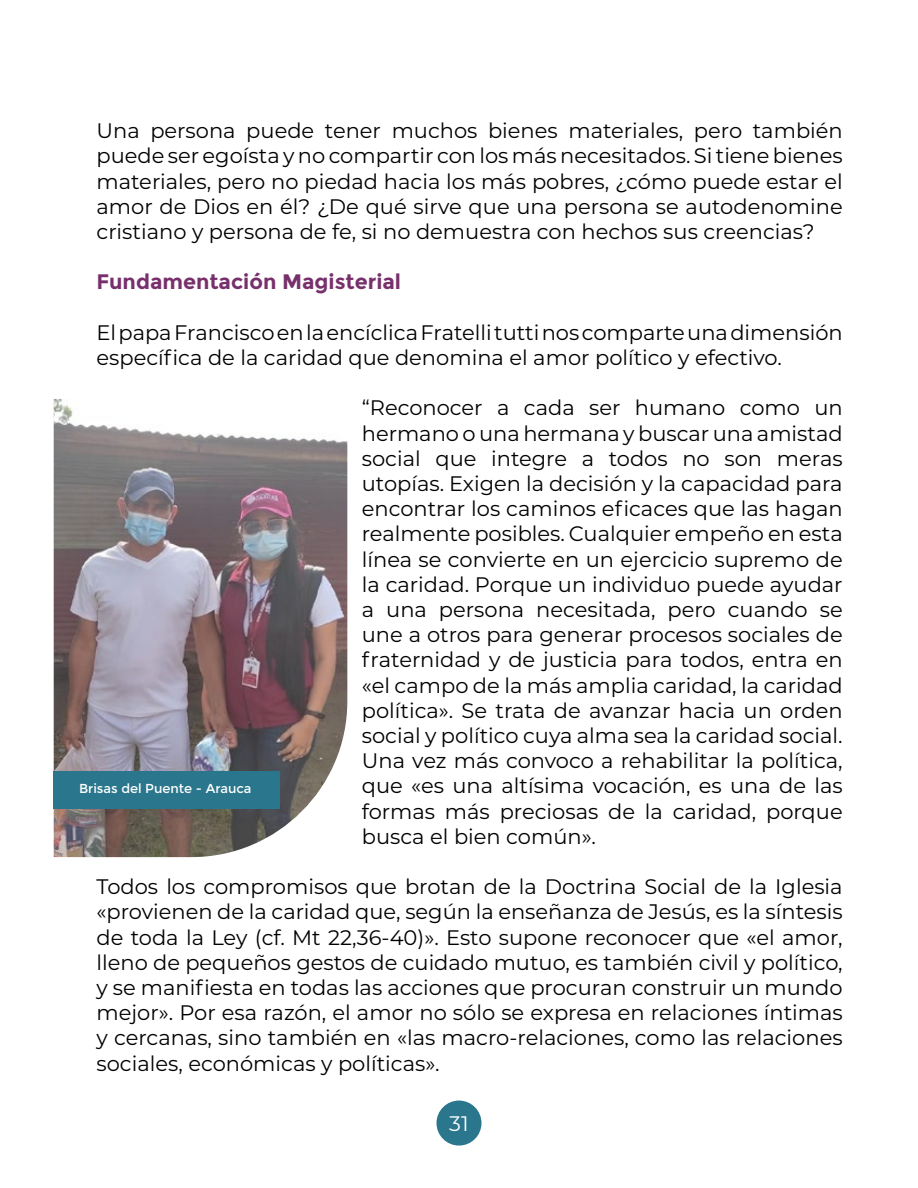
<style>
.page{position:relative;width:918px;height:1188px;background:#fff}
.page>*{position:absolute;margin:0;border:0;box-sizing:border-box;transform-origin:0 0}
.t1{font:21px/25.2px "Montserrat";color:#000;text-align:justify}
.t2{font:700 21px "Montserrat";color:#78306c}
.t3{font:21px "Montserrat";color:#fff}
.t4{font:13.05px "Montserrat";color:#fff}
</style>
<div class="page">
<img style="left:54px;top:399px;width:293px;height:458px">
<div style="left:54px;top:771px;width:226px;height:38px;background:#2a768d"></div>
<div style="left:436px;top:1101px;width:46px;height:45px;background:#2a768d;border-radius:50%"></div>
<p class="t1" style="left:97px;top:117px;width:748px">Una persona puede tener muchos bienes materiales, pero también puede ser egoísta y no compartir con los más necesitados. Si tiene bienes materiales, pero no piedad hacia los más pobres, ¿cómo puede estar el amor de Dios en él? ¿De qué sirve que una persona se autodenomine cristiano y persona de fe, si no demuestra con hechos sus creencias?</p>
<p class="t2" style="left:97px;top:269px;width:306px">Fundamentación Magisterial</p>
<p class="t1" style="left:97px;top:319px;width:748px">El papa Francisco en la encíclica Fratelli tutti nos comparte una dimensión específica de la caridad que denomina el amor político y efectivo.</p>
<p class="t1" style="left:362px;top:395px;width:482px">“Reconocer a cada ser humano como un hermano o una hermana y buscar una amistad social que integre a todos no son meras utopías. Exigen la decisión y la capacidad para encontrar los caminos eficaces que las hagan realmente posibles. Cualquier empeño en esta línea se convierte en un ejercicio supremo de la caridad. Porque un individuo puede ayudar a una persona necesitada, pero cuando se une a otros para generar procesos sociales de fraternidad y de justicia para todos, entra en «el campo de la más amplia caridad, la caridad política». Se trata de avanzar hacia un orden social y político cuya alma sea la caridad social.<br>Una vez más convoco a rehabilitar la política, que «es una altísima vocación, es una de las formas más preciosas de la caridad, porque busca el bien común».</p>
<p class="t1" style="left:97px;top:873px;width:748px">Todos los compromisos que brotan de la Doctrina Social de la Iglesia «provienen de la caridad que, según la enseñanza de Jesús, es la síntesis de toda la Ley (cf. Mt 22,36-40)». Esto supone reconocer que «el amor, lleno de pequeños gestos de cuidado mutuo, es también civil y político, y se manifiesta en todas las acciones que procuran construir un mundo mejor». Por esa razón, el amor no sólo se expresa en relaciones íntimas y cercanas, sino también en «las macro-relaciones, como las relaciones sociales, económicas y políticas».</p>
<p class="t4" style="left:79px;top:781px;width:174px">Brisas del Puente - Arauca</p>
<p class="t3" style="left:449px;top:1109px;width:21px">31</p>
</div>
